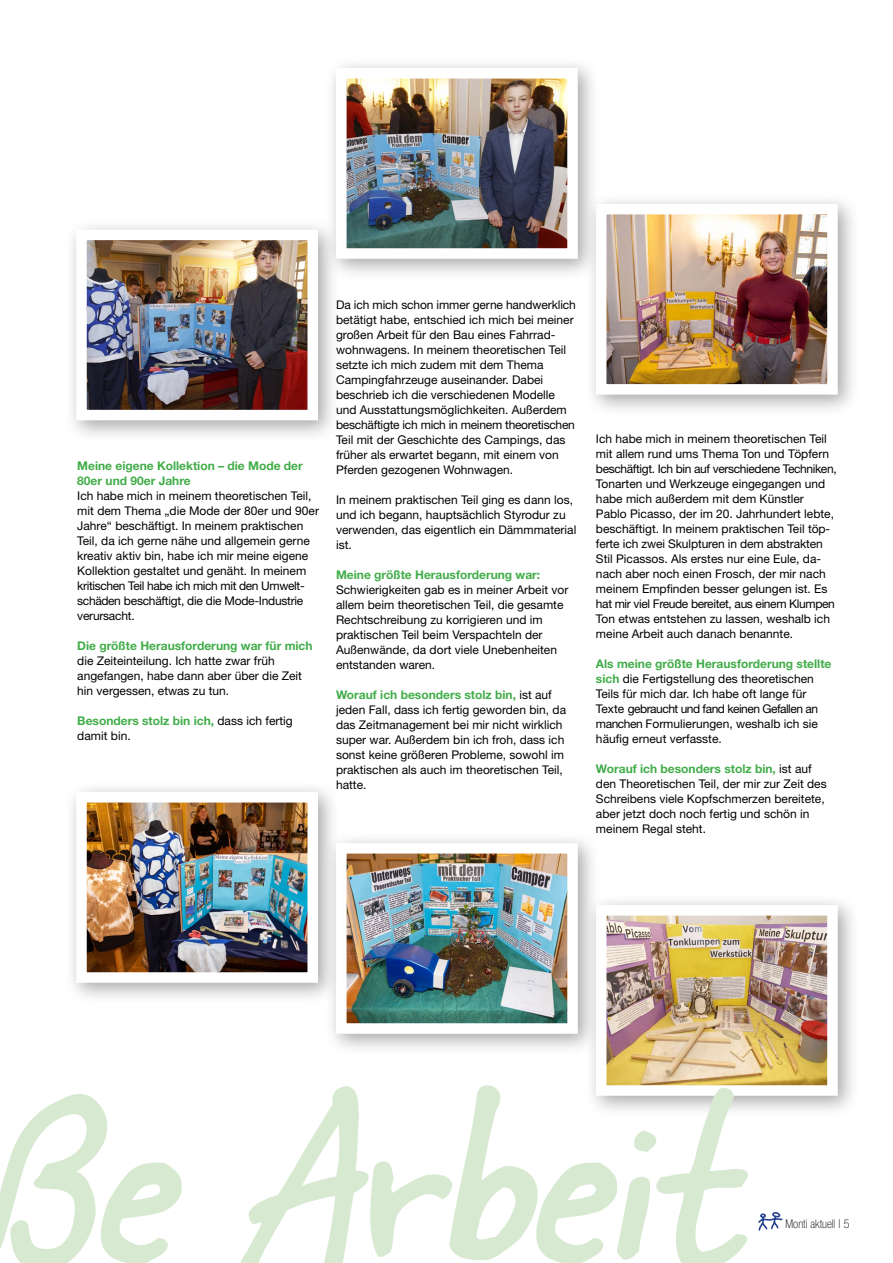
<style>
.page{position:relative;width:893px;height:1263px;background:#fff}
.page>*{position:absolute;margin:0;border:0;box-sizing:border-box;transform-origin:0 0}
.t1{font:12px/15px "Helvetica Neue LT Std";color:#000}
.t2{font:700 12px/15px "Helvetica Neue LT Std";color:#41ad49}
.t3{font:100 condensed 12px "Helvetica Neue LT Std";color:#000}
.s1{font-weight:700;color:#41ad49}
</style>
<div class="page">
<svg style="left:758px;top:1212px;width:25px;height:19px"></svg>
<div style="left:65px;top:218px;width:275px;height:225px;background:#000;opacity:.35"></div>
<img style="left:71px;top:224px;width:252px;height:202px">
<div style="left:65px;top:780px;width:275px;height:225px;background:#000;opacity:.35"></div>
<img style="left:71px;top:787px;width:252px;height:201px">
<div style="left:584px;top:192px;width:276px;height:225px;background:#000;opacity:.35"></div>
<img style="left:591px;top:199px;width:252px;height:201px">
<div style="left:584px;top:893px;width:276px;height:225px;background:#000;opacity:.35"></div>
<img style="left:591px;top:900px;width:252px;height:201px">
<div style="left:324px;top:56px;width:276px;height:225px;background:#000;opacity:.35"></div>
<img style="left:331px;top:63px;width:252px;height:201px">
<div style="left:324px;top:831px;width:276px;height:225px;background:#000;opacity:.35"></div>
<img style="left:331px;top:838px;width:252px;height:201px">
<svg style="left:0;top:1085px;width:748px;height:178px"></svg>
<p class="t2" style="left:77px;top:458px;width:227px">Meine eigene Kollektion – die Mode der<br>80er und 90er Jahre</p>
<p class="t1" style="left:77px;top:488px;width:243px">Ich habe mich in meinem theoretischen Teil, mit dem Thema „die Mode der 80er und 90er Jahre“ beschäftigt. In meinem praktischen Teil, da ich gerne nähe und allgemein gerne kreativ aktiv bin, habe ich mir meine eigene Kollektion gestaltet und genäht. In meinem kritischen Teil habe ich mich mit den Umwelt&shy;schäden beschäftigt, die die Mode-Industrie verursacht.</p>
<p class="t2" style="left:77px;top:638px;width:237px">Die größte Herausforderung war für mich</p>
<p class="t1" style="left:77px;top:653px;width:226px">die Zeiteinteilung. Ich hatte zwar früh angefangen, habe dann aber über die Zeit hin vergessen, etwas zu tun.</p>
<p class="t1" style="left:77px;top:713px;width:217px"><span class="s1">Besonders stolz bin ich,</span> dass ich fertig damit bin.</p>
<p class="t1" style="left:336px;top:297px;width:241px">Da ich mich schon immer gerne handwerklich betätigt habe, entschied ich mich bei meiner großen Arbeit für den Bau eines Fahrrad&shy;wohnwagens. In meinem theoretischen Teil setzte ich mich zudem mit dem Thema Campingfahrzeuge auseinander. Dabei beschrieb ich die verschiedenen Modelle und Ausstattungsmöglichkeiten. Außerdem beschäftigte ich mich in meinem theoretischen Teil mit der Geschichte des Campings, das früher als erwartet begann, mit einem von Pferden gezogenen Wohnwagen.</p>
<p class="t1" style="left:336px;top:492px;width:242px">In meinem praktischen Teil ging es dann los, und ich begann, hauptsächlich Styrodur zu verwenden, das eigentlich ein Dämmmaterial ist.</p>
<p class="t2" style="left:336px;top:567px;width:206px">Meine größte Herausforderung war:</p>
<p class="t1" style="left:336px;top:582px;width:234px">Schwierigkeiten gab es in meiner Arbeit vor allem beim theoretischen Teil, die gesamte Rechtschreibung zu korrigieren und im praktischen Teil beim Verspachteln der Außenwände, da dort viele Unebenheiten entstanden waren.</p>
<p class="t1" style="left:336px;top:687px;width:232px"><span class="s1">Worauf ich besonders stolz bin,</span> ist auf jeden Fall, dass ich fertig geworden bin, da das Zeitmanagement bei mir nicht wirklich super war. Außerdem bin ich froh, dass ich sonst keine größeren Probleme, sowohl im praktischen als auch im theoretischen Teil, hatte.</p>
<p class="t1" style="left:596px;top:431px;width:242px">Ich habe mich in meinem theoretischen Teil mit allem rund ums Thema Ton und Töpfern beschäftigt. Ich bin auf verschiedene Techniken, Tonarten und Werkzeuge eingegangen und habe mich außerdem mit dem Künstler Pablo Picasso, der im 20. Jahrhundert lebte, beschäftigt. In meinem praktischen Teil töp&shy;ferte ich zwei Skulpturen in dem abstrakten Stil Picassos. Als erstes nur eine Eule, da&shy;nach aber noch einen Frosch, der mir nach meinem Empfinden besser gelungen ist. Es hat mir viel Freude bereitet, aus einem Klumpen Ton etwas entstehen zu lassen, weshalb ich meine Arbeit auch danach benannte.</p>
<p class="t1" style="left:596px;top:656px;width:237px"><span class="s1">Als meine größte Herausforderung stellte sich</span> die Fertigstellung des theoretischen Teils für mich dar. Ich habe oft lange für Texte gebraucht und fand keinen Gefallen an manchen Formulierungen, weshalb ich sie häufig erneut verfasste.</p>
<p class="t1" style="left:596px;top:761px;width:232px"><span class="s1">Worauf ich besonders stolz bin,</span> ist auf den Theoretischen Teil, der mir zur Zeit des Schreibens viele Kopfschmerzen bereitete, aber jetzt doch noch fertig und schön in meinem Regal steht.</p>
<p class="t3" style="left:785px;top:1217px;width:66px">Monti aktuell | 5</p>
</div>
